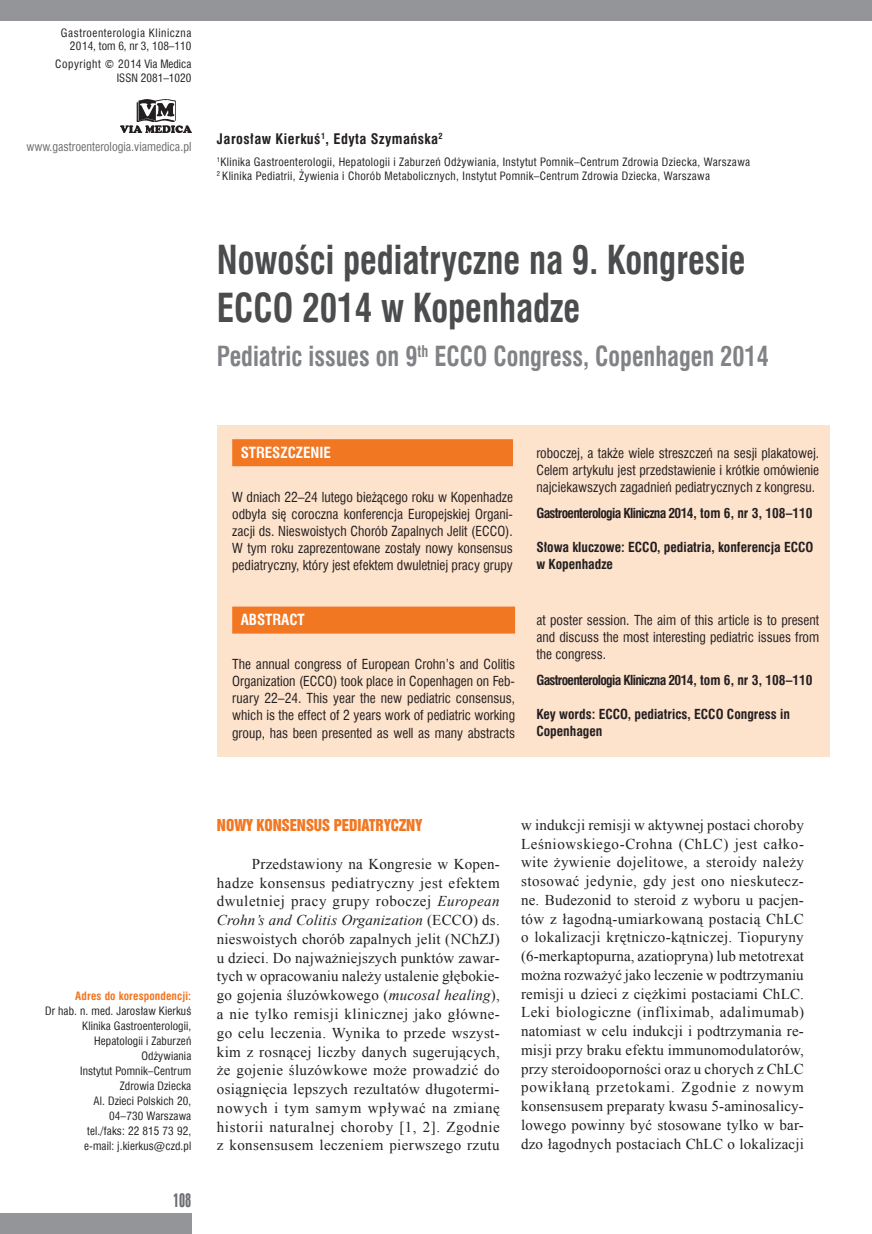
<style>
.page{position:relative;width:872px;height:1234px;background:#fff}
.page>*{position:absolute;margin:0;border:0;box-sizing:border-box;transform-origin:0 0}
.t1{font:700 39px/47.5px "Swis 721 Cn EU";color:#4b4c4d;scale:.9 1}
.t2{font:700 27px "Swis 721 Cn EU";color:#808285;scale:.9 1}
.t3{font:18px "Swis 924 EU";color:#6c6d70}
.t4{font:15px/18.8px "Times New Roman";letter-spacing:.02em;color:#231f20;text-align:justify}
.t5{font:15px "Swis 921 EU";color:#f17722}
.t6{font:700 15px "Swis 721 Cn EU";color:#fff}
.t7{font:700 14.25px "Swis 721 Cn EU";letter-spacing:.03em;color:#231f20}
.t8{font:13.5px/17.1px "Swis 721 Cn EU";color:#231f20;text-align:justify}
.t9{font:700 13.5px/17.1px "Swis 721 Cn EU";color:#231f20}
.t10{font:700 13.5px "Swis 721 Cn EU";letter-spacing:-.05em;color:#231f20}
.t11{font:12px "Swis 721 Cn EU";color:#6c6d70}
.t12{font:11.25px/15px "Swis 721 Cn EU";letter-spacing:.01em;color:#231f20;text-align:right}
.t13{font:11.25px/13.8px "Swis 721 Cn EU";letter-spacing:.03em;color:#231f20}
.t14{font:11.25px/13.5px "Swis 721 Cn EU";letter-spacing:.05em;color:#231f20;text-align:right}
.t15{font:11.25px/13.5px "Swis 721 Cn EU";color:#231f20;text-align:right}
.t16{font:700 11.25px "Swis 721 Cn EU";letter-spacing:.01em;color:#f17722}
.s1{font-style:italic}
</style>
<div class="page">
<svg style="left:871px;top:0;width:1px;height:21px"></svg>
<div style="left:0;top:0;width:871px;height:21px;background:#939598"></div>
<img style="left:120px;top:100px;width:71px;height:33px">
<div style="left:0;top:1212px;width:191px;height:21px;background:#939598"></div>
<div style="left:217px;top:425px;width:612px;height:331px;background:#fde2cc"></div>
<div style="left:232px;top:439px;width:281px;height:27px;background:#f17722"></div>
<div style="left:232px;top:606px;width:283px;height:27px;background:#f17722"></div>
<p class="t14" style="left:61px;top:26px;width:132px">Gastroenterologia Kliniczna<br>2014, tom 6, nr 3, 108–110</p>
<p class="t15" style="left:55px;top:57px;width:138px">Copyright © 2014 Via Medica<br>ISSN 2081–1020</p>
<p class="t11" style="left:26px;top:138px;width:166px">www.gastroenterologia.viamedica.pl</p>
<p class="t7" style="left:217px;top:130px;width:227px">Jarosław Kierkuś<sup>1</sup>, Edyta Szymańska<sup>2</sup></p>
<p class="t13" style="left:217px;top:155px;width:535px"><sup>1</sup>Klinika Gastroenterologii, Hepatologii i Zaburzeń Odżywiania, Instytut Pomnik–Centrum Zdrowia Dziecka, Warszawa<br><sup>2</sup> Klinika Pediatrii, Żywienia i Chorób Metabolicznych, Instytut Pomnik–Centrum Zdrowia Dziecka, Warszawa</p>
<h1 class="t1" style="left:217px;top:238px;width:589px">Nowości pediatryczne na 9. Kongresie<br>ECCO 2014 w Kopenhadze</h1>
<h2 class="t2" style="left:217px;top:339px;width:615px">Pediatric issues on 9<sup>th</sup> ECCO Congress, Copenhagen 2014</h2>
<p class="t6" style="left:241px;top:443px;width:92px">Streszczenie</p>
<p class="t8" style="left:232px;top:488px;width:282px">W dniach 22–24 lutego bieżącego roku w Kopenhadze odbyła się coroczna konferencja Europejskiej Organi&shy;zacji ds. Nieswoistych Chorób Zapalnych Jelit (ECCO).<br>W tym roku zaprezentowane zostały nowy konsensus pediatryczny, który jest efektem dwuletniej pracy grupy</p>
<p class="t6" style="left:241px;top:610px;width:66px">Abstract</p>
<p class="t8" style="left:232px;top:655px;width:284px">The annual congress of European Crohn’s and Colitis Organization (ECCO) took place in Copenhagen on Feb&shy;ruary 22–24. This year the new pediatric consensus, which is the effect of 2 years work of pediatric working group, has been presented as well as many abstracts</p>
<p class="t8" style="left:536px;top:444px;width:284px">roboczej, a także wiele streszczeń na sesji plakatowej.<br>Celem artykułu jest przedstawienie i krótkie omówienie najciekawszych zagadnień pediatrycznych z kongresu.</p>
<p class="t10" style="left:536px;top:504px;width:278px">Gastroenterologia Kliniczna 2014, tom 6, nr 3, 108–110</p>
<p class="t9" style="left:536px;top:538px;width:279px">Słowa kluczowe: ECCO, pediatria, konferencja ECCO w Kopenhadze</p>
<p class="t8" style="left:536px;top:611px;width:284px">at poster session. The aim of this article is to present and discuss the most interesting pediatric issues from the congress.</p>
<p class="t10" style="left:536px;top:671px;width:278px">Gastroenterologia Kliniczna 2014, tom 6, nr 3, 108–110</p>
<p class="t9" style="left:536px;top:706px;width:255px">Key words: ECCO, pediatrics, ECCO Congress in<br>Copenhagen</p>
<p class="t16" style="left:75px;top:988px;width:118px">Adres do korespondencji:</p>
<p class="t12" style="left:45px;top:1003px;width:148px">Dr hab. n. med. Jarosław Kierkuś<br>Klinika Gastroenterologii,<br>Hepatologii i Zaburzeń<br>Odżywiania<br>Instytut Pomnik–Centrum<br>Zdrowia Dziecka<br>Al. Dzieci Polskich 20,<br>04–730 Warszawa<br>tel./faks: 22 815 73 92,<br>e-mail: j.kierkus@czd.pl</p>
<p class="t3" style="left:173px;top:1189px;width:20px">108</p>
<p class="t5" style="left:217px;top:815px;width:207px">NOWY KONSENSUS PEDIATRYCZNY</p>
<p class="t4" style="left:217px;top:854px;width:284px;text-indent:35px">Przedstawiony na Kongresie w Kopen&shy;hadze konsensus pediatryczny jest efektem dwuletniej pracy grupy roboczej <span class="s1">European Crohn’s and Colitis Organization</span> (ECCO) ds. nieswoistych chorób zapalnych jelit (NChZJ) u dzieci. Do najważniejszych punktów zawar&shy;tych w opracowaniu należy ustalenie głębokie&shy;go gojenia śluzówkowego (<span class="s1">mucosal healing</span>), a nie tylko remisji klinicznej jako główne&shy;go celu leczenia. Wynika to przede wszyst&shy;kim z rosnącej liczby danych sugerujących, że gojenie śluzówkowe może prowadzić do osiągnięcia lepszych rezultatów długotermi&shy;nowych i tym samym wpływać na zmianę historii naturalnej choroby [1, 2]. Zgodnie z konsensusem leczeniem pierwszego rzutu</p>
<p class="t4" style="left:521px;top:815px;width:284px">w indukcji remisji w aktywnej postaci choroby Leśniowskiego-Crohna (ChLC) jest całko&shy;wite żywienie dojelitowe, a steroidy należy stosować jedynie, gdy jest ono nieskutecz&shy;ne. Budezonid to steroid z wyboru u pacjen&shy;tów z łagodną-umiarkowaną postacią ChLC o lokalizacji krętniczo-kątniczej. Tiopuryny (6-merkaptopurna, azatiopryna) lub metotrexat można rozważyć jako leczenie w podtrzymaniu remisji u dzieci z ciężkimi postaciami ChLC.<br>Leki biologiczne (infliximab, adalimumab) natomiast w celu indukcji i podtrzymania re&shy;misji przy braku efektu immunomodulatorów, przy steroidooporności oraz u chorych z ChLC powikłaną przetokami. Zgodnie z nowym konsensusem preparaty kwasu 5-aminosalicy&shy;lowego powinny być stosowane tylko w bar&shy;dzo łagodnych postaciach ChLC o lokalizacji</p>
</div>
